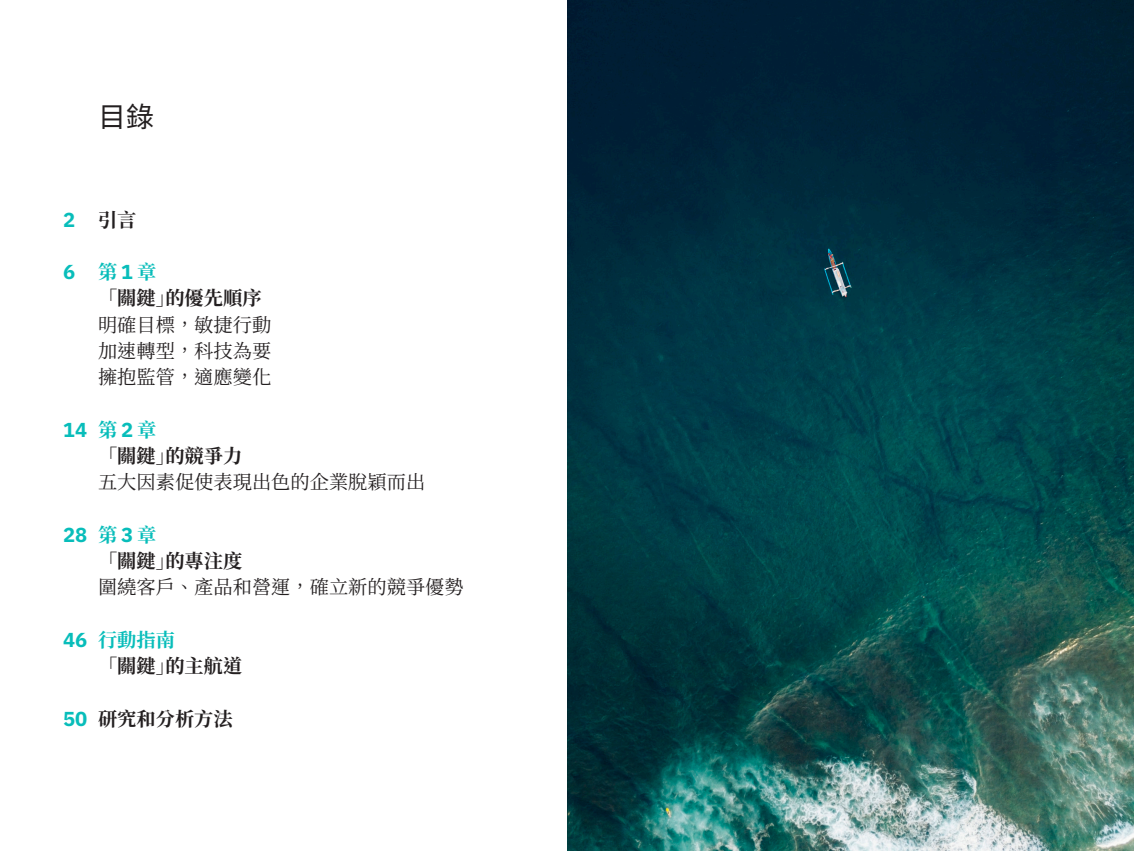
<style>
.page{position:relative;width:1134px;height:851px;background:#fff}
.page>*{position:absolute;margin:0;border:0;box-sizing:border-box;transform-origin:0 0}
.Body_Reg__9_12{font:28px "Noto Sans CJ Ktc";color:#231f20}
.Body_Reg__9_12-2{font:700 20.3px "IBM Plex Sans";color:#08bdba}
.Body_Reg__9_12-3{font:19.25px "Noto Serif CJ Ktc";color:#231f20}
.Body_Reg__9_12-4{font:700 19.25px "Noto Serif CJ Ktc";color:#231f20}
.Body_Reg__9_12-5{font:700 19.25px "Noto Serif CJ Ktc";color:#08bdba}
.s1{font-family:"IBM Plex Sans";font-size:20.3px;color:#08bdba}
.s2{font-family:"Noto Serif CJ Ktc";font-size:19.25px}
.s3{font-family:"IBM Plex Sans";font-size:20.3px}
</style>
<div class="page">
<img style="left:567px;top:0;width:567px;height:850px">
<p class="Body_Reg__9_12" style="left:98px;top:101px;width:57px">目錄</p>
<p class="Body_Reg__9_12-4" style="left:63px;top:209px;width:75px"><span class="s1">2</span> 引言</p>
<p class="Body_Reg__9_12-2" style="left:63px;top:256px;width:95px">6 <span class="s2">第</span> 1 <span class="s2">章</span></p>
<p class="Body_Reg__9_12-4" style="left:98px;top:287px;width:165px">「關鍵」的優先順序</p>
<p class="Body_Reg__9_12-3" style="left:98px;top:314px;width:175px">明確目標，敏捷行動</p>
<p class="Body_Reg__9_12-3" style="left:98px;top:340px;width:175px">加速轉型，科技為要</p>
<p class="Body_Reg__9_12-3" style="left:98px;top:366px;width:175px">擁抱監管，適應變化</p>
<p class="Body_Reg__9_12-2" style="left:63px;top:413px;width:95px">14 <span class="s2">第</span> 2 <span class="s2">章</span></p>
<p class="Body_Reg__9_12-4" style="left:98px;top:445px;width:146px">「關鍵」的競爭力</p>
<p class="Body_Reg__9_12-3" style="left:98px;top:471px;width:329px">五大因素促使表現出色的企業脫穎而出</p>
<p class="Body_Reg__9_12-2" style="left:63px;top:518px;width:95px">28 <span class="s2">第</span> 3 <span class="s2">章</span></p>
<p class="Body_Reg__9_12-4" style="left:98px;top:550px;width:146px">「關鍵」的專注度</p>
<p class="Body_Reg__9_12-3" style="left:98px;top:576px;width:367px">圍繞客戶、產品和營運，確立新的競爭優勢</p>
<p class="Body_Reg__9_12-5" style="left:63px;top:629px;width:113px"><span class="s3">46</span> 行動指南</p>
<p class="Body_Reg__9_12-4" style="left:98px;top:655px;width:146px">「關鍵」的主航道</p>
<p class="Body_Reg__9_12-4" style="left:63px;top:707px;width:171px"><span class="s1">50</span> 研究和分析方法</p>
</div>
